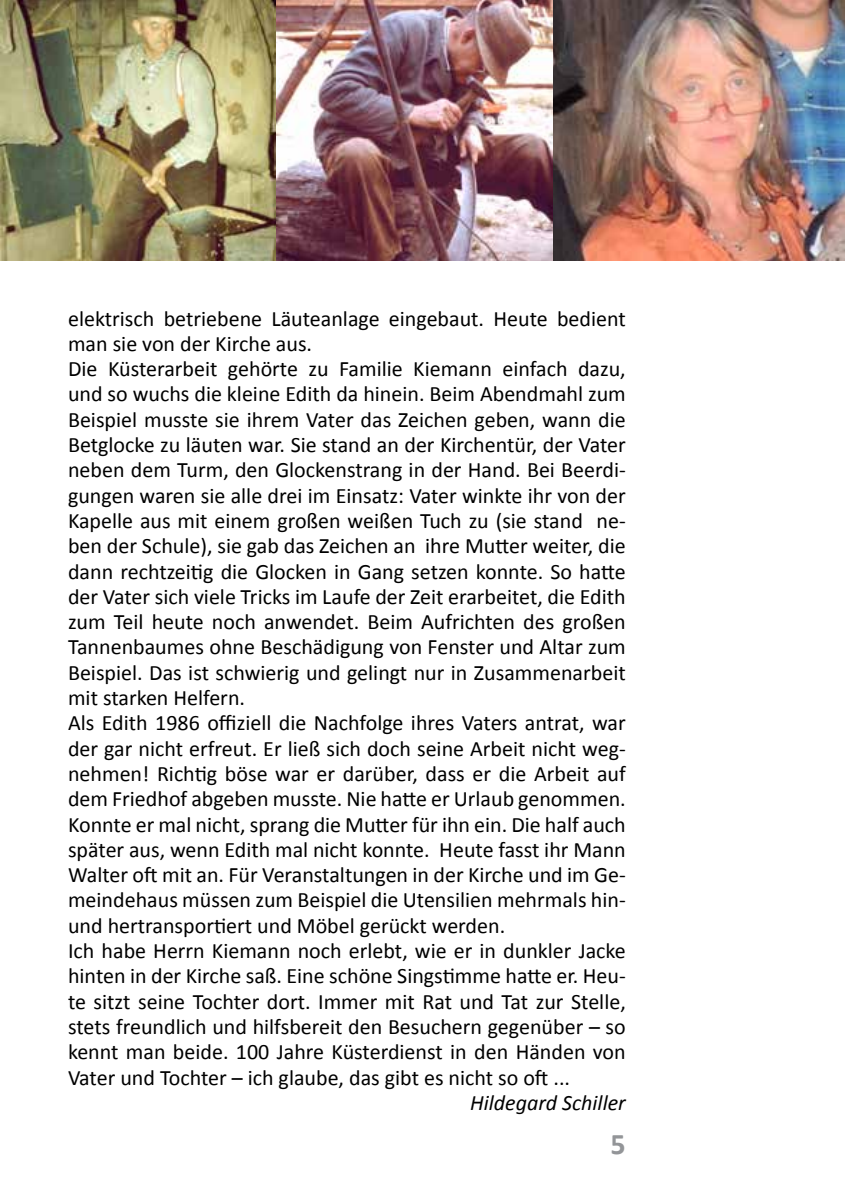
<style>
.page{position:relative;width:845px;height:1202px;background:#fff}
.page>*{position:absolute;margin:0;border:0;box-sizing:border-box;transform-origin:0 0}
.t1{font:700 30px "Calibri";color:#939598}
.t2{font:22px/25.2px "Calibri";color:#000}
.t3{font:italic 22px "Calibri";color:#000}
</style>
<div class="page">
<img style="left:0;top:0;width:845px;height:261px">
<p class="t2" style="left:68px;top:306px;width:559px">elektrisch betriebene Läuteanlage eingebaut. Heute bedient man sie von der Kirche aus.<br>Die Küsterarbeit gehörte zu Familie Kiemann einfach dazu, und so wuchs die kleine Edith da hinein. Beim Abendmahl zum Beispiel musste sie ihrem Vater das Zeichen geben, wann die Betglocke zu läuten war. Sie stand an der Kirchentür, der Vater neben dem Turm, den Glockenstrang in der Hand. Bei Beerdi&shy;gungen waren sie alle drei im Einsatz: Vater winkte ihr von der Kapelle aus mit einem großen weißen Tuch zu (sie stand ne&shy;ben der Schule), sie gab das Zeichen an ihre Mutter weiter, die dann rechtzeitig die Glocken in Gang setzen konnte. So hatte der Vater sich viele Tricks im Laufe der Zeit erarbeitet, die Edith zum Teil heute noch anwendet. Beim Aufrichten des großen Tannenbaumes ohne Beschädigung von Fenster und Altar zum Beispiel. Das ist schwierig und gelingt nur in Zusammenarbeit mit starken Helfern.<br>Als Edith 1986 offiziell die Nachfolge ihres Vaters antrat, war der gar nicht erfreut. Er ließ sich doch seine Arbeit nicht weg&shy;nehmen! Richtig böse war er darüber, dass er die Arbeit auf dem Friedhof abgeben musste. Nie hatte er Urlaub genommen.<br>Konnte er mal nicht, sprang die Mutter für ihn ein. Die half auch später aus, wenn Edith mal nicht konnte. Heute fasst ihr Mann Walter oft mit an. Für Veranstaltungen in der Kirche und im Ge&shy;meindehaus müssen zum Beispiel die Utensilien mehrmals hin&shy;und hertransportiert und Möbel gerückt werden.<br>Ich habe Herrn Kiemann noch erlebt, wie er in dunkler Jacke hinten in der Kirche saß. Eine schöne Singstimme hatte er. Heu&shy;te sitzt seine Tochter dort. Immer mit Rat und Tat zur Stelle, stets freundlich und hilfsbereit den Besuchern gegenüber – so kennt man beide. 100 Jahre Küsterdienst in den Händen von Vater und Tochter – ich glaube, das gibt es nicht so oft ...</p>
<p class="t3" style="left:470px;top:1087px;width:157px">Hildegard Schiller</p>
<h1 class="t1" style="left:610px;top:1124px;width:17px">5</h1>
</div>
